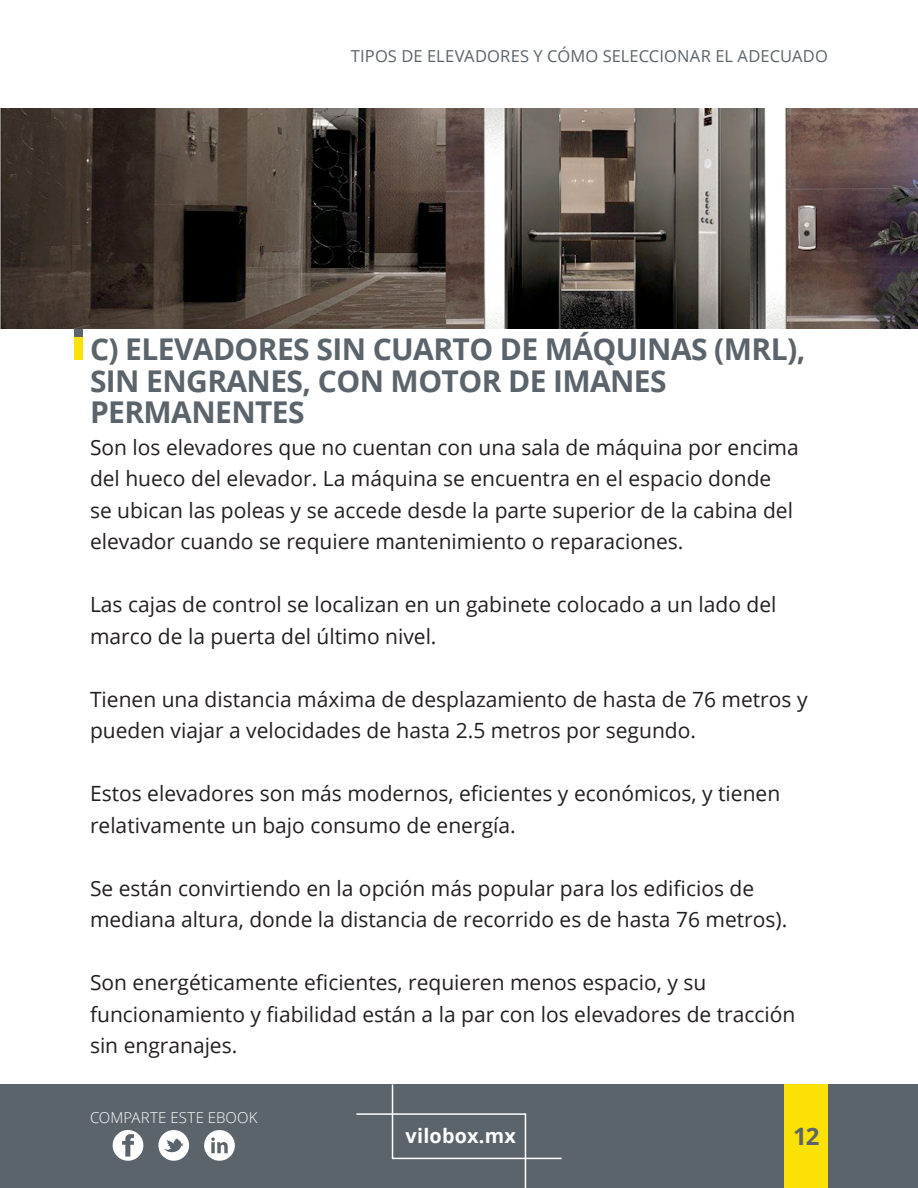
<style>
.page{position:relative;width:918px;height:1188px;background:#fff}
.page>*{position:absolute;margin:0;border:0;box-sizing:border-box;transform-origin:0 0}
._4_0_Descanso{font:700 30px/31.5px "Open Sans";letter-spacing:-.02em;color:#5b646b}
.t1{font:700 24px "Open Sans";color:#5b646b}
._3_0Texto{font:21px/31.5px "Open Sans";color:#231f20}
.t2{font:700 19.8px "Open Sans";letter-spacing:.01em;color:#fff}
.t3{font:16.5px "Open Sans";letter-spacing:.01em;color:#5b646b}
.t4{font:300 15px "Open Sans";letter-spacing:.01em;color:#fff}
</style>
<div class="page">
<div style="left:0;top:1084px;width:918px;height:104px;background:#5b646b"></div>
<div style="left:784px;top:1084px;width:44px;height:104px;background:#fbe106"></div>
<svg style="left:204px;top:1130px;width:31px;height:31px"></svg>
<svg style="left:158px;top:1130px;width:31px;height:31px"></svg>
<svg style="left:113px;top:1130px;width:30px;height:31px"></svg>
<svg style="left:356px;top:1084px;width:206px;height:104px"></svg>
<div style="left:74px;top:338px;width:9px;height:22px;background:#fbe106"></div>
<div style="left:74px;top:328px;width:9px;height:10px;background:#5b646b"></div>
<img style="left:0;top:108px;width:918px;height:220px">
<p class="t3" style="left:351px;top:45px;width:479px">TIPOS DE ELEVADORES Y CÓMO SELECCIONAR EL ADECUADO</p>
<p class="_4_0_Descanso" style="left:90px;top:333px;width:717px">C) ELEVADORES SIN CUARTO DE MÁQUINAS (MRL),</p>
<p class="_4_0_Descanso" style="left:90px;top:364px;width:578px">SIN ENGRANES, CON MOTOR DE IMANES<br>PERMANENTES</p>
<p class="_3_0Texto" style="left:90px;top:431px;width:710px">Son los elevadores que no cuentan con una sala de máquina por encima del hueco del elevador. La máquina se encuentra en el espacio donde<br>se ubican las poleas y se accede desde la parte superior de la cabina del elevador cuando se requiere mantenimiento o reparaciones.</p>
<p class="_3_0Texto" style="left:90px;top:588px;width:688px">Las cajas de control se localizan en un gabinete colocado a un lado del marco de la puerta del último nivel.</p>
<p class="_3_0Texto" style="left:90px;top:683px;width:719px">Tienen una distancia máxima de desplazamiento de hasta de 76 metros y pueden viajar a velocidades de hasta 2.5 metros por segundo.</p>
<p class="_3_0Texto" style="left:90px;top:777px;width:692px">Estos elevadores son más modernos, eficientes y económicos, y tienen relativamente un bajo consumo de energía.</p>
<p class="_3_0Texto" style="left:90px;top:872px;width:699px">Se están convirtiendo en la opción más popular para los edificios de mediana altura, donde la distancia de recorrido es de hasta 76 metros).</p>
<p class="_3_0Texto" style="left:90px;top:966px;width:707px">Son energéticamente eficientes, requieren menos espacio, y su funcionamiento y fiabilidad están a la par con los elevadores de tracción sin engranajes.</p>
<p class="t4" style="left:90px;top:1108px;width:169px">COMPARTE ESTE EBOOK</p>
<p class="t2" style="left:406px;top:1122px;width:112px">vilobox.mx</p>
<p class="t1" style="left:793px;top:1120px;width:28px">12</p>
</div>
